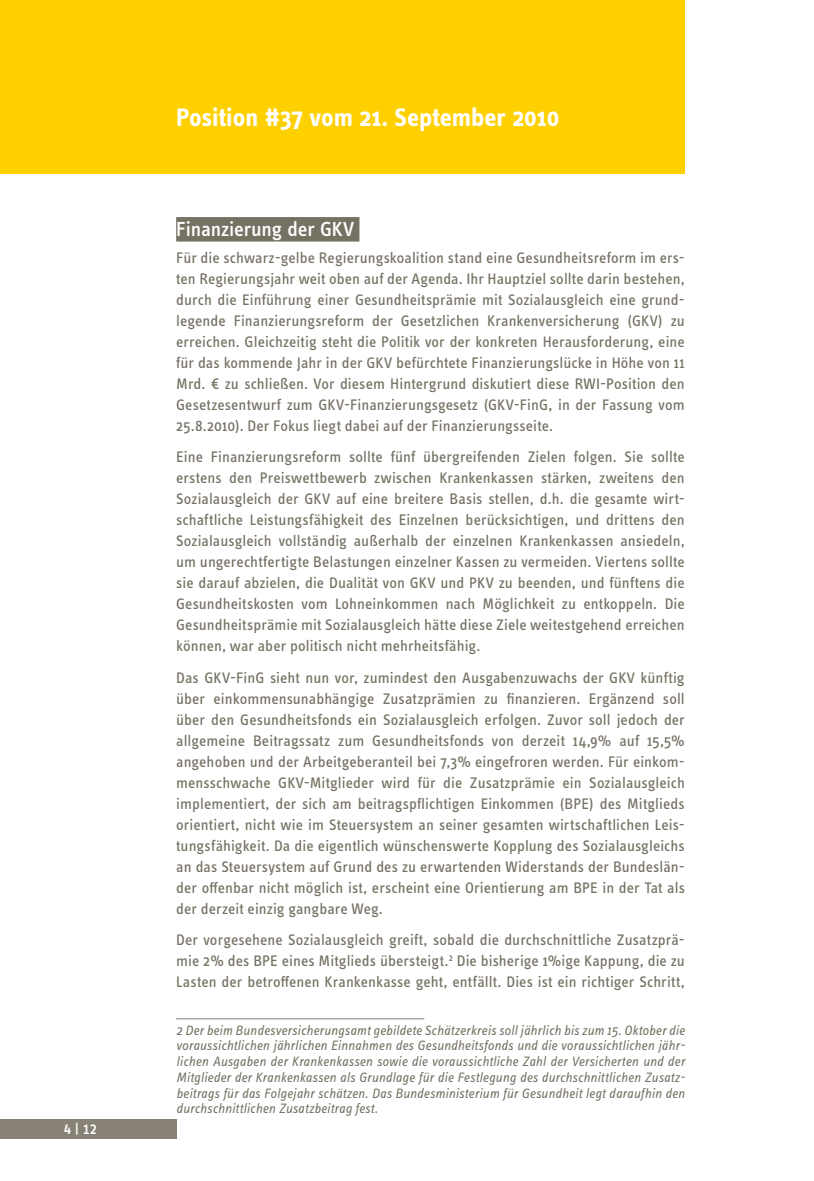
<style>
.page{position:relative;width:814px;height:1181px;background:#fff}
.page>*{position:absolute;margin:0;border:0;box-sizing:border-box;transform-origin:0 0}
.t1{font:700 26.25px "Info OT Text";color:#fff}
.t2{font:500 21px "Info OT Text";letter-spacing:-.005em;color:#fff}
.Fließtext{font:15.75px/21px "Info OT Text";letter-spacing:.005em;color:#757163;text-align:justify}
.t3{font:500 15.75px "Info OT Text";color:#fff}
.Fußnote_Text{font:italic 14px/15.8px "Info OT Text";letter-spacing:.01em;color:#757163;text-align:justify}
</style>
<div class="page">
<div style="left:0;top:0;width:685px;height:174px;background:#ffd000"></div>
<div style="left:0;top:1118px;width:176px;height:20px;background:#878275"></div>
<div style="left:176px;top:217px;width:183px;height:25px;background:#757163"></div>
<hr style="left:176px;top:1018px;width:248px;height:1px;background:#878173">
<p class="t3" style="left:64px;top:1119px;width:34px">4 | 12</p>
<h1 class="t1" style="left:176px;top:101px;width:384px">Position #37 vom 21. September 2010</h1>
<h2 class="t2" style="left:176px;top:216px;width:179px">Finanzierung der GKV</h2>
<p class="Fließtext" style="left:176px;top:246px;width:510px">Für die schwarz-gelbe Regierungskoalition stand eine Gesundheitsreform im ers&shy;ten Regierungsjahr weit oben auf der Agenda. Ihr Hauptziel sollte darin bestehen, durch die Einführung einer Gesundheitsprämie mit Sozialausgleich eine grund&shy;legende Finanzierungsreform der Gesetzlichen Krankenversicherung (GKV) zu erreichen. Gleichzeitig steht die Politik vor der konkreten Herausforderung, eine für das kommende Jahr in der GKV befürchtete Finanzierungslücke in Höhe von 11<br>Mrd. € zu schließen. Vor diesem Hintergrund diskutiert diese RWI-Position den Gesetzesentwurf zum GKV-Finanzierungsgesetz (GKV-FinG, in der Fassung vom 25.8.2010). Der Fokus liegt dabei auf der Finanzierungsseite.</p>
<p class="Fließtext" style="left:176px;top:446px;width:510px">Eine Finanzierungsreform sollte fünf übergreifenden Zielen folgen. Sie sollte erstens den Preiswettbewerb zwischen Krankenkassen stärken, zweitens den Sozialausgleich der GKV auf eine breitere Basis stellen, d.h. die gesamte wirt&shy;schaftliche Leistungsfähigkeit des Einzelnen berücksichtigen, und drittens den Sozialausgleich vollständig außerhalb der einzelnen Krankenkassen ansiedeln, um ungerechtfertigte Belastungen einzelner Kassen zu vermeiden. Viertens sollte sie darauf abzielen, die Dualität von GKV und PKV zu beenden, und fünftens die Gesundheitskosten vom Lohneinkommen nach Möglichkeit zu entkoppeln. Die Gesundheitsprämie mit Sozialausgleich hätte diese Ziele weitestgehend erreichen können, war aber politisch nicht mehrheitsfähig.</p>
<p class="Fließtext" style="left:176px;top:666px;width:510px">Das GKV-FinG sieht nun vor, zumindest den Ausgabenzuwachs der GKV künftig über einkommensunabhängige Zusatzprämien zu finanzieren. Ergänzend soll über den Gesundheitsfonds ein Sozialausgleich erfolgen. Zuvor soll jedoch der allgemeine Beitragssatz zum Gesundheitsfonds von derzeit 14,9% auf 15,5% angehoben und der Arbeitgeberanteil bei 7,3% eingefroren werden. Für einkom&shy;mensschwache GKV-Mitglieder wird für die Zusatzprämie ein Sozialausgleich implementiert, der sich am beitragspflichtigen Einkommen (BPE) des Mitglieds orientiert, nicht wie im Steuersystem an seiner gesamten wirtschaftlichen Leis&shy;tungsfähigkeit. Da die eigentlich wünschenswerte Kopplung des Sozialausgleichs an das Steuersystem auf Grund des zu erwartenden Widerstands der Bundeslän&shy;der offenbar nicht möglich ist, erscheint eine Orientierung am BPE in der Tat als der derzeit einzig gangbare Weg.</p>
<p class="Fließtext" style="left:176px;top:929px;width:510px">Der vorgesehene Sozialausgleich greift, sobald die durchschnittliche Zusatzprä&shy;mie 2% des BPE eines Mitglieds übersteigt.<sup>2</sup> Die bisherige 1%ige Kappung, die zu Lasten der betroffenen Krankenkasse geht, entfällt. Dies ist ein richtiger Schritt,</p>
<p class="Fußnote_Text" style="left:176px;top:1021px;width:510px">2 Der beim Bundesversicherungsamt gebildete Schätzerkreis soll jährlich bis zum 15. Oktober die voraussichtlichen jährlichen Einnahmen des Gesundheitsfonds und die voraussichtlichen jähr&shy;lichen Ausgaben der Krankenkassen sowie die voraussichtliche Zahl der Versicherten und der Mitglieder der Krankenkassen als Grundlage für die Festlegung des durchschnittlichen Zusatz&shy;beitrags für das Folgejahr schätzen. Das Bundesministerium für Gesundheit legt daraufhin den durchschnittlichen Zusatzbeitrag fest.</p>
</div>
